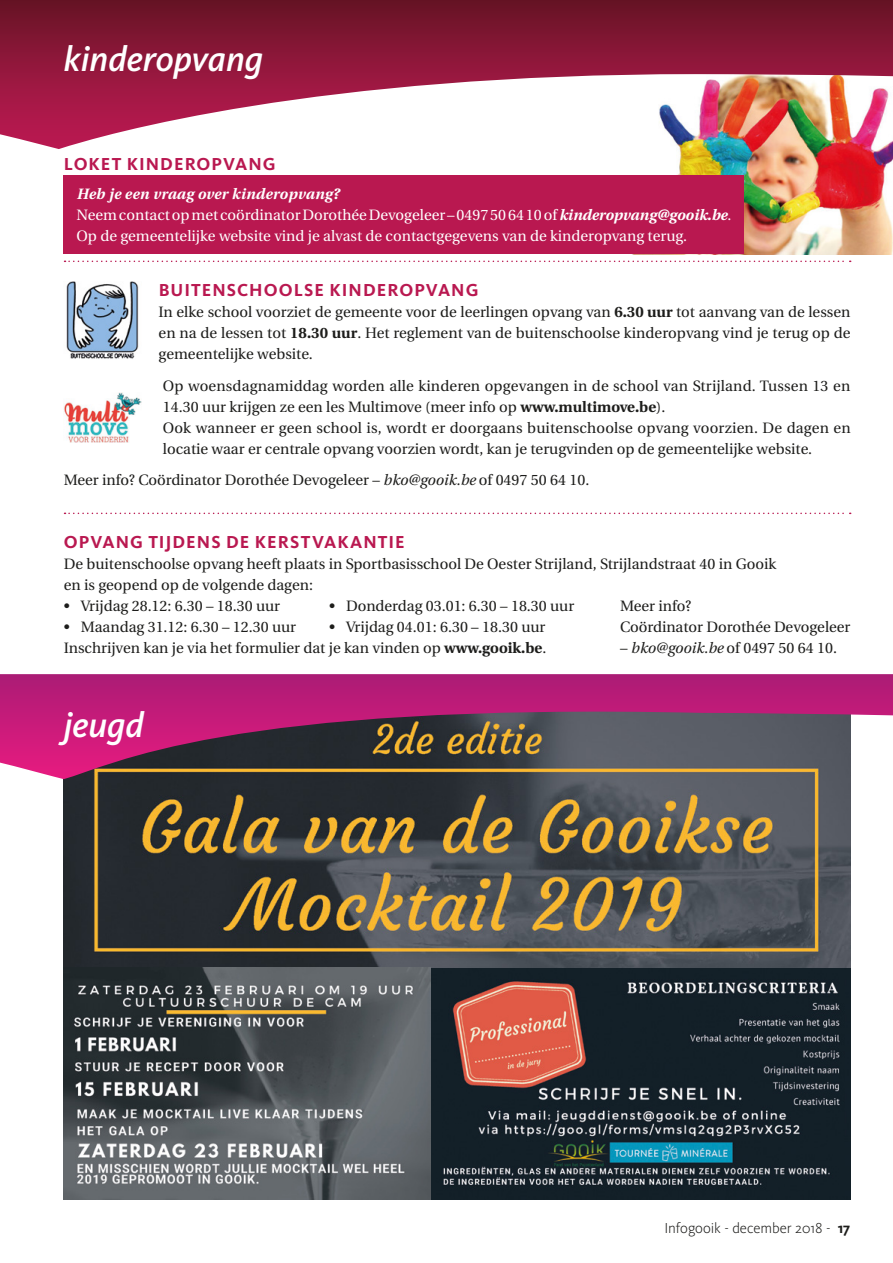
<style>
.page{position:relative;width:893px;height:1263px;background:#fff}
.page>*{position:absolute;margin:0;border:0;box-sizing:border-box;transform-origin:0 0}
.t1{font:italic 500 36px "Kievit OT";color:#fff}
.t2{font:700 18px "Kievit Pro";letter-spacing:.055em;color:#b91850}
.t3{font:15px/21px "Heuristica";color:#1d1d1b}
.t4{font:15px/21px "Heuristica";color:#fff}
.t5{font:300 15px "Kievit Pro";letter-spacing:-.01em;color:#1d1d1b}
.s1{font-weight:700;font-style:italic}
.s2{font-weight:700}
.s3{font-style:italic}
</style>
<div class="page">
<img style="left:677px;top:149px;width:216px;height:105px">
<svg style="left:65px;top:261px;width:786px;height:1px"></svg>
<svg style="left:65px;top:513px;width:786px;height:1px"></svg>
<img style="left:66px;top:281px;width:73px;height:78px">
<img style="left:64px;top:393px;width:78px;height:50px">
<svg style="left:0;top:0;width:893px;height:149px"></svg>
<div style="left:64px;top:175px;width:680px;height:79px;background:#b91850"></div>
<img style="left:64px;top:779px;width:786px;height:420px">
<svg style="left:0;top:674px;width:893px;height:105px;background:#8e3b68"></svg>
<h1 class="t1" style="left:64px;top:38px;width:201px">kinderopvang</h1>
<p class="t2" style="left:64px;top:153px;width:75px">LO KET KIND</p>
<p class="t2" style="left:174px;top:153px;width:24px">EROP</p>
<p class="t2" style="left:223px;top:153px;width:39px">VANG</p>
<p class="t4" style="left:77px;top:184px;width:656px"><span class="s1">Heb je een vraag over kinderopvang?<br></span>Neem contact op met coördinator Dorothée Devogeleer – 0497 50 64 10 of <span class="s1">kinderopvang@gooik.be</span>.<br>Op de gemeentelijke website vind je alvast de contactgegevens van de kinderopvang terug.</p>
<p class="t2" style="left:159px;top:279px;width:68px">BUITENSCHOO</p>
<p class="t2" style="left:294px;top:279px;width:48px">LSE KIND</p>
<p class="t2" style="left:377px;top:279px;width:24px">EROP</p>
<p class="t2" style="left:426px;top:279px;width:39px">VANG</p>
<p class="t3" style="left:159px;top:302px;width:693px;text-align:justify">In elke school voorziet de gemeente voor de leerlingen opvang van <span class="s2">6.30 uur</span> tot aanvang van de lessen en na de lessen tot <span class="s2">18.30 uur</span>. Het reglement van de buitenschoolse kinderopvang vind je terug op de gemeentelijke website.</p>
<p class="t3" style="left:163px;top:375px;width:689px">Op woensdagnamiddag worden alle kinderen opgevangen in de school van Strijland. Tussen 13 en 14.30 uur krijgen ze een les Multimove (meer info op <span class="s2">www.multimove.be</span>).<br>Ook wanneer er geen school is, wordt er doorgaans buitenschoolse opvang voorzien. De dagen en locatie waar er centrale opvang voorzien wordt, kan je terugvinden op de gemeentelijke website.</p>
<p class="t3" style="left:64px;top:470px;width:527px">Meer info? Coördinator Dorothée Devogeleer – <span class="s3">bko@gooik.be</span> of 0497 50 64 10.</p>
<p class="t2" style="left:64px;top:531px;width:342px">OPVANG TIJD ENS DE KERSTVAKANTI E</p>
<p class="t3" style="left:64px;top:554px;width:714px">De buitenschoolse opvang heeft plaats in Sportbasisschool De Oester Strijland, Strijlandstraat 40 in Gooik en is geopend op de volgende dagen:</p>
<p class="t3" style="left:64px;top:596px;width:218px">• Vrijdag 28.12: 6.30 – 18.30 uur</p>
<p class="t3" style="left:64px;top:617px;width:234px">• Maandag 31.12: 6.30 – 12.30 uur</p>
<p class="t3" style="left:329px;top:596px;width:247px">• Donderdag 03.01: 6.30 – 18.30 uur</p>
<p class="t3" style="left:64px;top:617px;width:484px;text-align:right">• Vrijdag 04.01: 6.30 – 18.30 uur<br>Inschrijven kan je via het formulier dat je kan vinden op <span class="s2">www.gooik.be</span>.</p>
<p class="t3" style="left:620px;top:596px;width:232px">Meer info?<br>Coördinator Dorothée Devogeleer</p>
<p class="t3" style="left:620px;top:638px;width:218px">– <span class="s3">bko@gooik.be</span> of 0497 50 64 10.</p>
<h1 class="t1" style="left:64px;top:703px;width:81px">jeugd</h1>
<p class="t5" style="left:664px;top:1219px;width:187px">Infogooik - december 2018 - <span class="s2">17</span></p>
</div>
